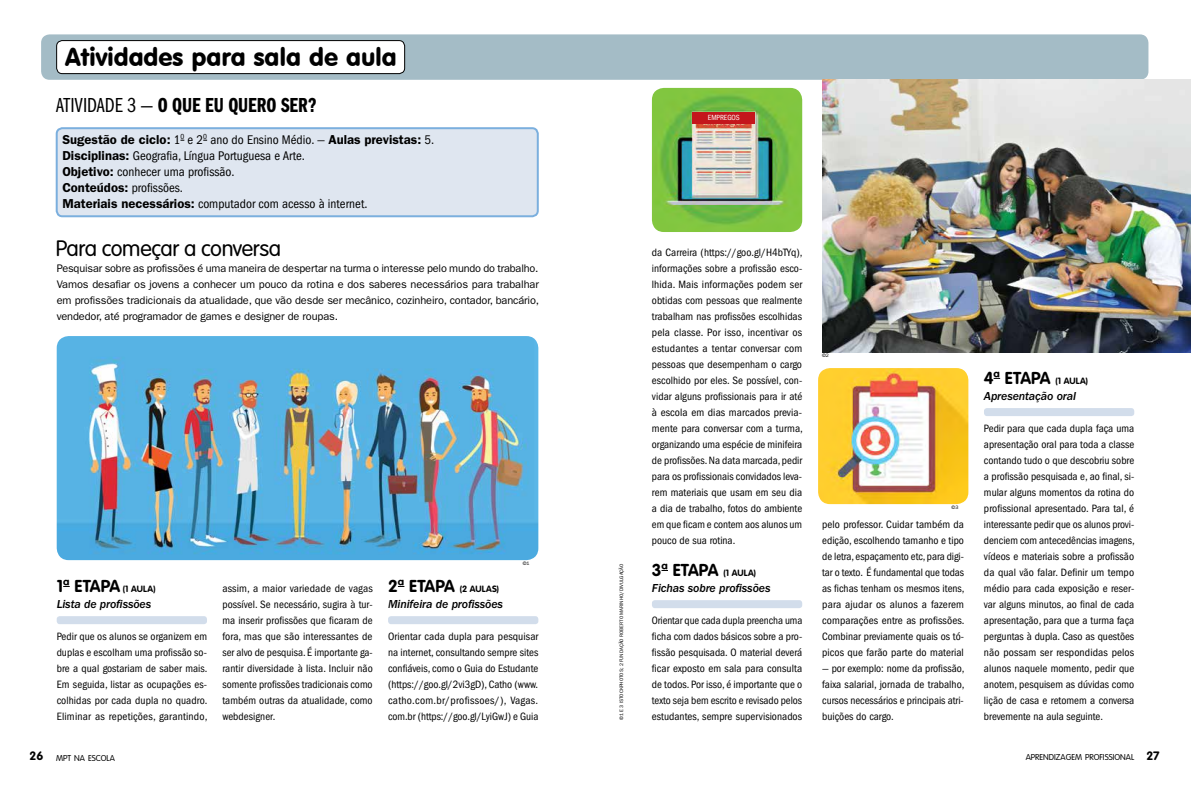
<style>
.page{position:relative;width:1191px;height:794px;background:#fff}
.page>*{position:absolute;margin:0;border:0;box-sizing:border-box;transform-origin:0 0}
.t1{font:25px "VAG Rounded BT";letter-spacing:-.005em;color:#000}
.t2{font:300 22px "VAG Rounded Std";letter-spacing:-.015em;color:#000}
.t3{font:21px "ITC Franklin Gothic Std Dm Cp";color:#000}
.t4{font:700 17px "VAG Rounded Std";letter-spacing:-.005em;color:#000}
.t5{font:condensed 13px/16px "ITC Franklin Gothic Std";color:#000}
.t6{font:12px "ITC Franklin Gothic Std Med It";letter-spacing:-.01em;color:#000}
.t7{font:condensed 11px/16px "ITC Franklin Gothic Std";color:#000;text-align:justify}
.t8{font:11px/16px "ITC Franklin Gothic Std";letter-spacing:-.01em;color:#000;text-align:justify}
.t9{font:700 9px "VAG Rounded Std";letter-spacing:.025em;color:#000}
.t10{font:300 8.4px "VAG Rounded Std";color:#000}
.t11{font:condensed 7.7px "ITC Franklin Gothic Std";letter-spacing:-.015em;color:#fff}
.t12{font:5px "ITC Franklin Gothic Std";letter-spacing:-.01em;color:#000}
.s1{font-family:"ITC Franklin Gothic Std Bk Cp"}
.s2{font-family:"ITC Franklin Gothic Std";font-stretch:condensed}
.s3{font-weight:600;font-stretch:normal}
.s4{font-size:9px}
.s5{font-size:17px}
.s6{font-weight:700;font-size:12px}
</style>
<div class="page">
<div style="left:41px;top:34px;width:1107px;height:46px;background:#a4bcc6;border-radius:9px"></div>
<div style="left:57px;top:41px;width:348px;height:33px;background:#fff;border-radius:6px"></div>
<div style="left:56px;top:40px;width:349px;height:34px;border:1px solid #000;border-radius:6px"></div>
<div style="left:57px;top:128px;width:481px;height:88px;background:#dfe6f0;border-radius:6px"></div>
<div style="left:56px;top:127px;width:483px;height:90px;border:2px solid #7bafde;border-radius:6px"></div>
<div style="left:57px;top:616px;width:150px;height:8px;background:#d2ddeb;border-radius:3px"></div>
<div style="left:388px;top:616px;width:150px;height:8px;background:#d2ddeb;border-radius:3px"></div>
<div style="left:984px;top:408px;width:150px;height:8px;background:#d2ddeb;border-radius:3px"></div>
<img style="left:652px;top:88px;width:150px;height:144px">
<img style="left:818px;top:368px;width:150px;height:136px">
<img style="left:57px;top:336px;width:481px;height:224px">
<img style="left:822px;top:80px;width:369px;height:272px">
<div style="left:652px;top:600px;width:150px;height:8px;background:#d2ddeb;border-radius:3px"></div>
<div style="left:692px;top:112px;width:62px;height:12px;background:#c4161c"></div>
<h1 class="t1" style="left:65px;top:41px;width:333px">Atividades para sala de aula</h1>
<h3 class="t3" style="left:56px;top:94px;width:183px"><span class="s1">ATIVIDADE 3</span> <span class="s2">—</span> O QUE EU QUERO</h3>
<h3 class="t3" style="left:281px;top:94px;width:37px">SER ?</h3>
<p class="t5" style="left:62px;top:132px;width:373px"><span class="s3">Sugestão de ciclo:</span> 1<sup>0</sup> e 2<sup>0</sup> ano do Ensino Médio. — <span class="s3">Aulas previstas:</span> 5.<br><span class="s3">Disciplinas:</span> Geografia, Língua Portuguesa e Arte.<br><span class="s3">Objetivo:</span> conhecer uma profissão.<br><span class="s3">Conteúdos:</span> profissões.<br><span class="s3">Materiais necessários:</span> computador com acesso à internet.</p>
<h2 class="t2" style="left:56px;top:235px;width:227px">Para começar a conversa</h2>
<p class="t8" style="left:57px;top:260px;width:484px">Pesquisar sobre as profissões é uma maneira de despertar na turma o interesse pelo mundo do trabalho.<br>Vamos desafiar os jovens a conhecer um pouco da rotina e dos saberes necessários para trabalhar em profissões tradicionais da atualidade, que vão desde ser mecânico, cozinheiro, contador, bancário, vendedor, até programador de games e designer de roupas.</p>
<h3 class="t4" style="left:57px;top:576px;width:100px">1ª ETAPA <span class="s4">(1 AULA)</span></h3>
<p class="t6" style="left:57px;top:597px;width:96px">Lista de profissões</p>
<p class="t7" style="left:57px;top:628px;width:152px">Pedir que os alunos se organizem em duplas e escolham uma profissão so&shy;bre a qual gostariam de saber mais.<br>Em seguida, listar as ocupações es&shy;colhidas por cada dupla no quadro.<br>Eliminar as repetições, garantindo,</p>
<p class="t7" style="left:222px;top:580px;width:152px">assim, a maior variedade de vagas possível. Se necessário, sugira à tur&shy;ma inserir profissões que ficaram de fora, mas que são interessantes de ser alvo de pesquisa. É importante ga&shy;rantir diversidade à lista. Incluir não somente profissões tradicionais como também outras da atualidade, como webdesigner.</p>
<p class="t12" style="left:523px;top:560px;width:8px">©1</p>
<p class="t9" style="left:388px;top:583px;width:113px"><span class="s5">2ª ETAPA</span> (2 AULAS)</p>
<p class="t6" style="left:388px;top:597px;width:116px">Minifeira de profissões</p>
<p class="t7" style="left:388px;top:628px;width:152px">Orientar cada dupla para pesquisar na internet, consultando sempre sites confiáveis, como o Guia do Estudante (https://goo.gl/2vi3gD), Catho (www. catho.com.br/profissoes/), Vagas. com.br (https://goo.gl/LyiGwJ) e Guia</p>
<p class="t11" style="left:708px;top:113px;width:33px">EMPREGOS</p>
<p class="t12" style="left:618px;top:720px;width:157px;rotate:-90deg">©1 e 3 istockphotos; 2 fundação roberto marinho/divulgação</p>
<p class="t7" style="left:652px;top:244px;width:152px">da Carreira (https://goo.gl/H4bTYq), informações sobre a profissão esco&shy;lhida. Mais informações podem ser obtidas com pessoas que realmente trabalham nas profissões escolhidas pela classe. Por isso, incentivar os estudantes a tentar conversar com pessoas que desempenham o cargo escolhido por eles. Se possível, con&shy;vidar alguns profissionais para ir até à escola em dias marcados previa&shy;mente para conversar com a turma, organizando uma espécie de minifeira de profissões. Na data marcada, pedir para os profissionais convidados leva&shy;rem materiais que usam em seu dia a dia de trabalho, fotos do ambiente em que ficam e contem aos alunos um pouco de sua rotina.</p>
<h3 class="t4" style="left:652px;top:560px;width:106px">3ª ETAPA <span class="s4">(1 AULA)</span></h3>
<p class="t6" style="left:652px;top:581px;width:120px">Fichas sobre profissões</p>
<p class="t7" style="left:652px;top:612px;width:152px">Orientar que cada dupla preencha uma ficha com dados básicos sobre a pro&shy;fissão pesquisada. O material deverá ficar exposto em sala para consulta de todos. Por isso, é importante que o texto seja bem escrito e revisado pelos estudantes, sempre supervisionados</p>
<p class="t12" style="left:822px;top:353px;width:8px">©2</p>
<p class="t12" style="left:951px;top:504px;width:8px">©3</p>
<p class="t7" style="left:822px;top:516px;width:144px">pelo professor. Cuidar também da edição, escolhendo tamanho e tipo de letra, espaçamento etc, para digi&shy;tar o texto. É fundamental que todas as fichas tenham os mesmos itens, para ajudar os alunos a fazerem comparações entre as profissões.<br>Combinar previamente quais os tó&shy;picos que farão parte do material</p>
<p class="t7" style="left:822px;top:660px;width:144px">— por exemplo: nome da profissão, faixa salarial, jornada de trabalho, cursos necessários e principais atri&shy;buições do cargo.</p>
<h3 class="t4" style="left:984px;top:368px;width:106px">4ª ETAPA <span class="s4">(1 AULA)</span></h3>
<p class="t6" style="left:984px;top:389px;width:94px">Apresentação oral</p>
<p class="t7" style="left:984px;top:420px;width:152px">Pedir para que cada dupla faça uma apresentação oral para toda a classe contando tudo o que descobriu sobre a profissão pesquisada e, ao final, si&shy;mular alguns momentos da rotina do profissional apresentado. Para tal, é interessante pedir que os alunos provi&shy;denciem com antecedências imagens, vídeos e materiais sobre a profissão da qual vão falar. Definir um tempo médio para cada exposição e reser&shy;var alguns minutos, ao final de cada apresentação, para que a turma faça perguntas à dupla. Caso as questões não possam ser respondidas pelos alunos naquele momento, pedir que anotem, pesquisem as dúvidas como lição de casa e retomem a conversa brevemente na aula seguinte.</p>
<p class="t10" style="left:29px;top:752px;width:87px"><span class="s6">26</span> MPT NA ESCOLA</p>
<p class="t10" style="left:1025px;top:752px;width:135px">APRENDIZAGEM PROFISSIONAL <span class="s6">27</span></p>
</div>
